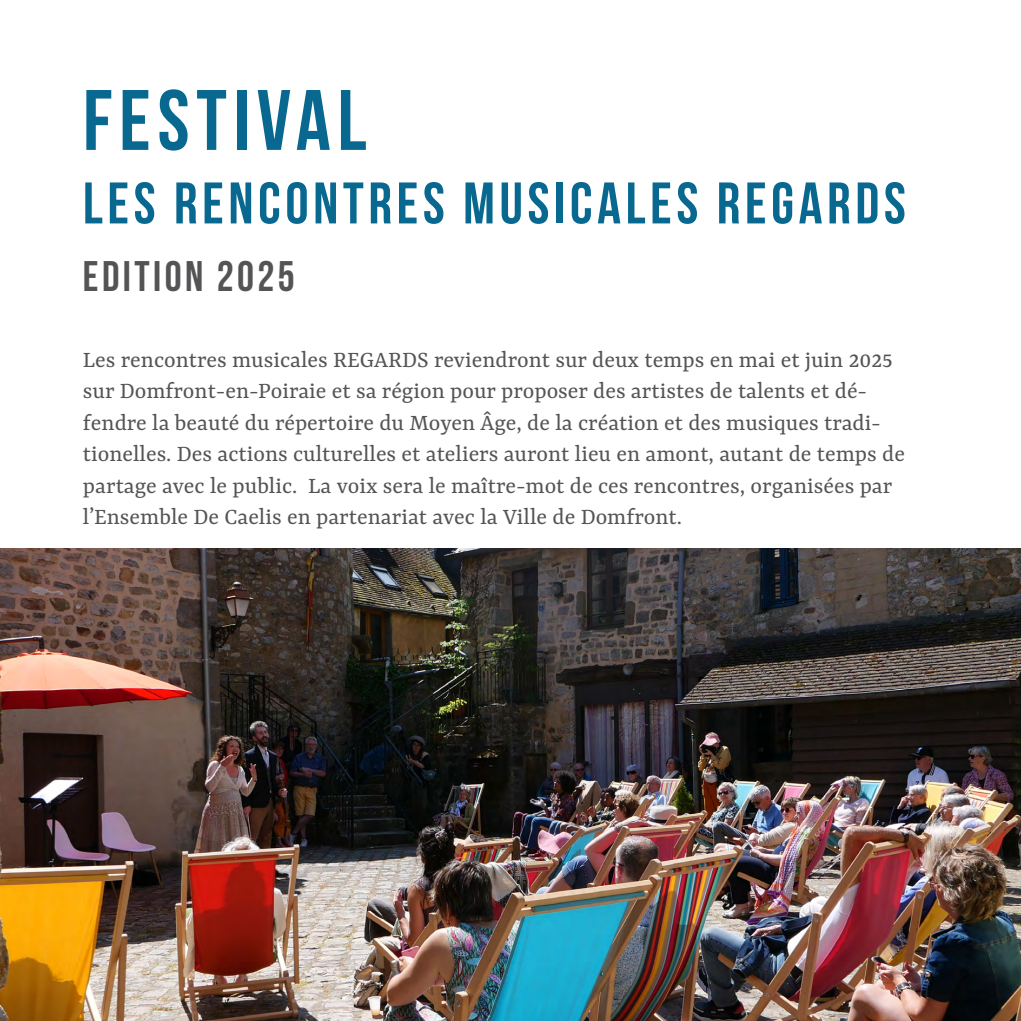
<style>
.page{position:relative;width:1021px;height:1021px;background:#fff}
.page>*{position:absolute;margin:0;border:0;box-sizing:border-box;transform-origin:0 0}
.t1{font:85.5px "Bebas Neue";letter-spacing:.08em;color:#09688f}
.t2{font:58.5px "Bebas Neue";letter-spacing:.08em;color:#09688f}
.t3{font:42.75px "Bebas Neue";letter-spacing:.08em;color:#545456}
.t4{font:24.75px/31.5px "Yrsa";color:#545456}
</style>
<div class="page">
<img style="left:0;top:549px;width:1020px;height:471px">
<h1 class="t1" style="left:83px;top:73px;width:285px">FESTIVAL</h1>
<h2 class="t2" style="left:83px;top:171px;width:824px">LES RENCONTRES MUSICALES REGARDS</h2>
<h3 class="t3" style="left:83px;top:252px;width:213px">EDITION 2025</h3>
<p class="t4" style="left:83px;top:345px;width:823px">Les rencontres musicales REGARDS reviendront sur deux temps en mai et juin 2025 sur Domfront-en-Poiraie et sa région pour proposer des artistes de talents et dé&shy;fendre la beauté du répertoire du Moyen Âge, de la création et des musiques tradi&shy;tionelles. Des actions culturelles et ateliers auront lieu en amont, autant de temps de partage avec le public. La voix sera le maître-mot de ces rencontres, organisées par l’Ensemble De Caelis en partenariat avec la Ville de Domfront.</p>
</div>
